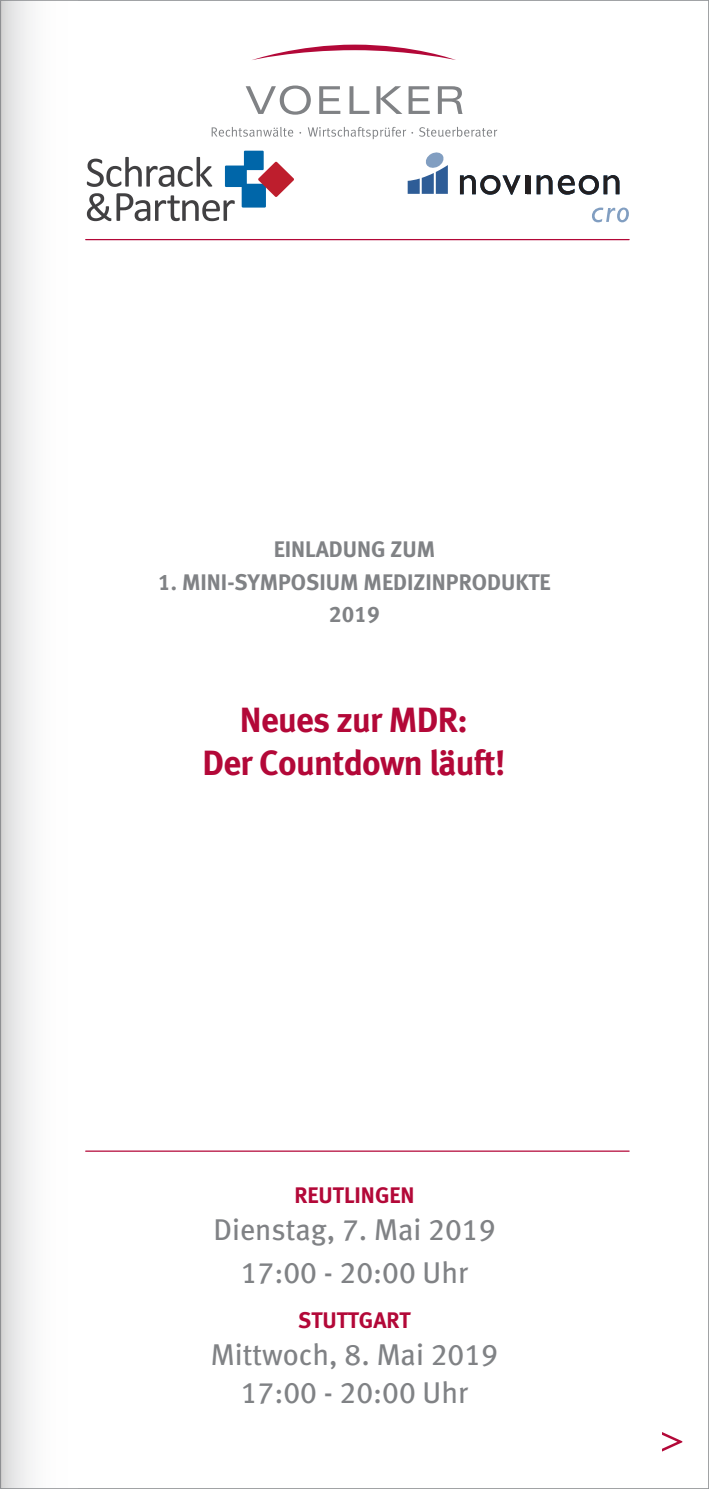
<style>
.page{position:relative;width:709px;height:1489px;background:#fff}
.page>*{position:absolute;margin:0;border:0;box-sizing:border-box;transform-origin:0 0}
.t1{font:700 35px "Voelker Meta LF";letter-spacing:-.02em;color:#b30838}
.t2{font:30px "Voelker Meta LF";color:#808285}
.t3{font:700 22.5px "Voelker Meta LF";color:#808285}
.t4{font:700 22.5px "Voelker Meta LF";color:#b30838}
</style>
<div class="page">
<div style="left:0;top:0;width:77px;height:1488px;background:linear-gradient(to right,#e0e0e1,#fff)"></div>
<svg style="left:662px;top:1432px;width:20px;height:19px"></svg>
<div style="left:244px;top:151px;width:20px;height:19px;background:#0066a9"></div>
<div style="left:225px;top:165px;width:22px;height:22px;background:#0066a9"></div>
<div style="left:242px;top:184px;width:24px;height:23px;background:#0066a9"></div>
<svg style="left:258px;top:162px;width:36px;height:35px"></svg>
<svg style="left:87px;top:157px;width:125px;height:30px"></svg>
<svg style="left:87px;top:193px;width:148px;height:28px"></svg>
<hr style="left:86px;top:239px;width:543px;height:1px;background:#b30838">
<hr style="left:86px;top:1150px;width:543px;height:1px;background:#b30838">
<svg style="left:246px;top:85px;width:65px;height:30px"></svg>
<svg style="left:319px;top:86px;width:21px;height:28px"></svg>
<svg style="left:349px;top:86px;width:20px;height:28px"></svg>
<svg style="left:376px;top:86px;width:26px;height:28px"></svg>
<svg style="left:408px;top:86px;width:22px;height:28px"></svg>
<svg style="left:438px;top:86px;width:24px;height:28px"></svg>
<svg style="left:252px;top:45px;width:204px;height:15px"></svg>
<svg style="left:212px;top:127px;width:81px;height:10px"></svg>
<svg style="left:419px;top:127px;width:78px;height:10px"></svg>
<svg style="left:308px;top:127px;width:105px;height:12px"></svg>
<hr style="left:525px;top:175px;width:4px;height:19px;background:#231f20">
<svg style="left:460px;top:175px;width:60px;height:20px"></svg>
<hr style="left:527px;top:175px;width:4px;height:19px;background:#231f20">
<svg style="left:536px;top:175px;width:16px;height:19px"></svg>
<svg style="left:558px;top:175px;width:61px;height:20px"></svg>
<svg style="left:407px;top:152px;width:41px;height:42px"></svg>
<svg style="left:592px;top:207px;width:37px;height:15px"></svg>
<p class="t3" style="left:274px;top:536px;width:163px">EINLADUNG ZUM</p>
<p class="t3" style="left:158px;top:568px;width:394px">1. MINI-SYMPOSIUM MEDIZINPRODUKTE</p>
<p class="t3" style="left:329px;top:601px;width:52px">2019</p>
<p class="t1" style="left:240px;top:699px;width:229px">Neues zur MDR:</p>
<p class="t1" style="left:202px;top:741px;width:304px">Der Countdown läuft!</p>
<p class="t4" style="left:294px;top:1181px;width:122px">REUTLINGEN</p>
<p class="t2" style="left:213px;top:1212px;width:283px">Dienstag, 7. Mai 2019</p>
<p class="t2" style="left:241px;top:1254px;width:229px">17:00 - 20:00 Uhr</p>
<p class="t4" style="left:298px;top:1306px;width:114px">STUTTGART</p>
<p class="t2" style="left:211px;top:1337px;width:288px">Mittwoch, 8. Mai 2019</p>
<p class="t2" style="left:241px;top:1374px;width:229px">17:00 - 20:00 Uhr</p>
</div>
